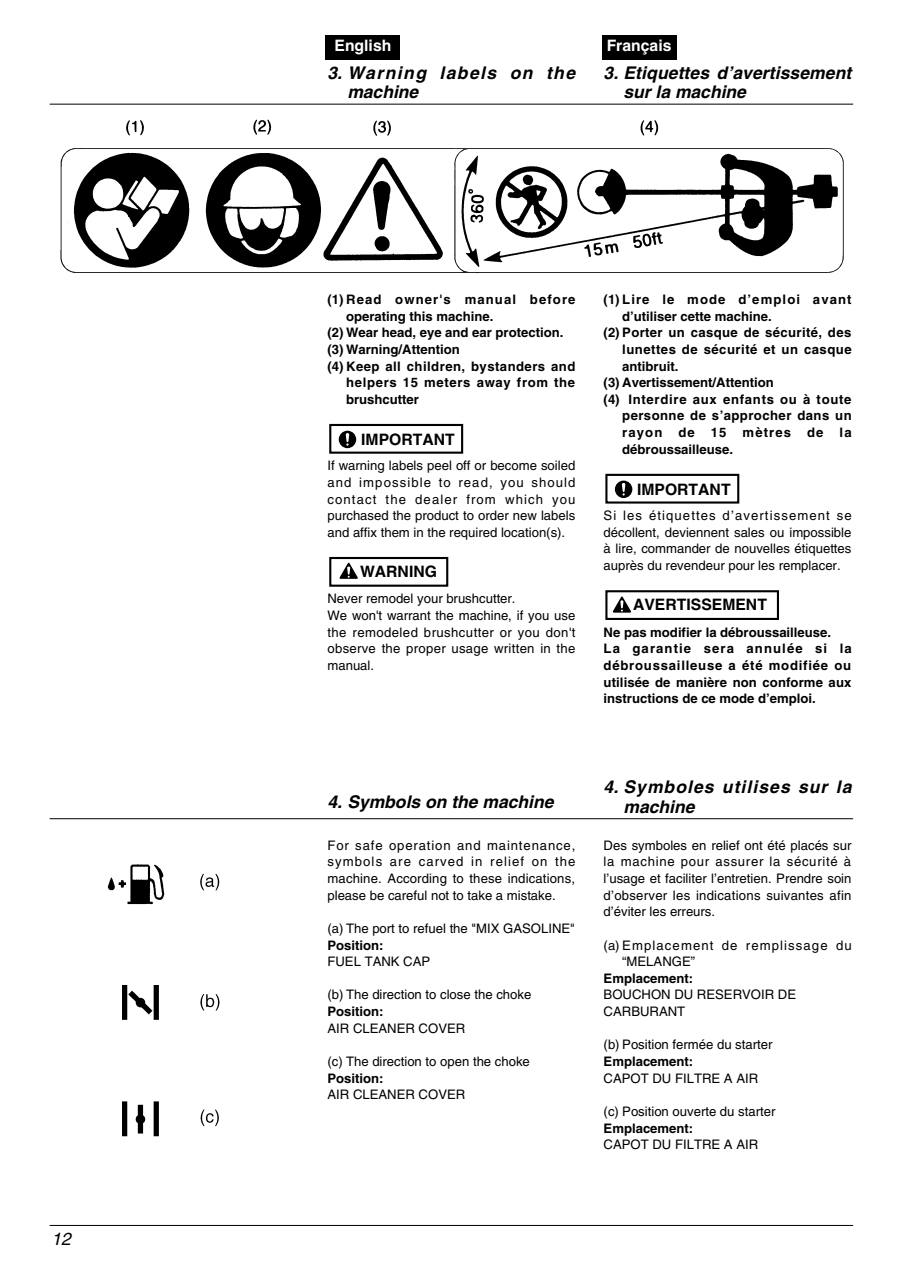
<style>
.page{position:relative;width:903px;height:1276px;background:#fff}
.page>*{position:absolute;margin:0;border:0;box-sizing:border-box;transform-origin:0 0}
.t1{font:italic 700 17.5px/19.2px "Helvetica";letter-spacing:.005em;color:#000}
.t2{font:italic 700 17.5px/19.2px "Helvetica";letter-spacing:.06em;color:#000}
.t3{font:italic 700 17.5px/19.2px "Helvetica";letter-spacing:.085em;color:#000}
.t4{font:italic 17.5px "Helvetica";color:#000}
.t5{font:700 15.75px "Helvetica";color:#000}
.t6{font:700 15.75px "Helvetica";color:#fff}
.t7{font:13.12px/16.6px "Helvetica";color:#000;text-align:justify}
.t8{font:700 13.12px/16.6px "Helvetica";letter-spacing:.01em;color:#000}
.t9{font:13.12px/16.6px "Helvetica";letter-spacing:.02em;color:#000}
.t10{font:700 13.12px "Helvetica";letter-spacing:.035em;color:#000}
.t11{font:700 13.12px "Helvetica";letter-spacing:.085em;color:#000}
.t12{font:13.12px/16.6px "Helvetica";letter-spacing:.085em;color:#000}
.t13{font:700 13.12px "Helvetica";letter-spacing:.03em;color:#000}
.t14{font:700 13.12px "Helvetica";letter-spacing:.055em;color:#000}
.t15{font:700 13.12px "Helvetica";letter-spacing:.05em;color:#000}
</style>
<div class="page">
<div style="left:326px;top:35px;width:74px;height:25px;background:#000"></div>
<div style="left:602px;top:35px;width:74px;height:25px;background:#000"></div>
<hr style="left:50px;top:104px;width:803px;height:1px;background:#000">
<hr style="left:50px;top:818px;width:803px;height:1px;background:#000">
<hr style="left:50px;top:1225px;width:803px;height:1px;background:#000">
<img style="left:60px;top:119px;width:784px;height:155px">
<svg style="left:340px;top:563px;width:18px;height:16px"></svg>
<div style="left:329px;top:557px;width:119px;height:30px;border:2px solid #000"></div>
<div style="left:339px;top:431px;width:17px;height:17px;background:#000;border-radius:50%"></div>
<svg style="left:346px;top:433px;width:3px;height:13px"></svg>
<div style="left:329px;top:424px;width:134px;height:30px;border:2px solid #000"></div>
<svg style="left:613px;top:596px;width:18px;height:17px"></svg>
<div style="left:605px;top:590px;width:174px;height:30px;border:2px solid #000"></div>
<div style="left:615px;top:480px;width:17px;height:18px;background:#000;border-radius:50%"></div>
<svg style="left:622px;top:483px;width:3px;height:12px"></svg>
<div style="left:605px;top:474px;width:134px;height:29px;border:2px solid #000"></div>
<img style="left:107px;top:864px;width:113px;height:273px">
<h1 class="t4" style="left:51px;top:1232px;width:21px">12</h1>
<p class="t6" style="left:335px;top:40px;width:58px">English</p>
<p class="t6" style="left:607px;top:40px;width:66px">Français</p>
<h1 class="t3" style="left:347px;top:65px;width:229px;text-indent:-20px">3. Warning labels on the machine</h1>
<h1 class="t1" style="left:623px;top:65px;width:229px;text-indent:-20px">3. Etiquettes d’avertissement sur la machine</h1>
<p class="t11" style="left:327px;top:295px;width:250px">(1) Read owner's manual before</p>
<p class="t8" style="left:346px;top:309px;width:149px">operating this machine.</p>
<p class="t8" style="left:327px;top:326px;width:237px">(2) Wear head, eye and ear protection.</p>
<p class="t8" style="left:327px;top:342px;width:134px">(3) Warning/Attention</p>
<p class="t10" style="left:327px;top:361px;width:249px">(4) Keep all children, bystanders and</p>
<p class="t15" style="left:346px;top:378px;width:231px">helpers 15 meters away from the</p>
<p class="t8" style="left:346px;top:392px;width:74px">brushcutter</p>
<p class="t5" style="left:361px;top:434px;width:95px">IMPORTANT</p>
<p class="t7" style="left:327px;top:459px;width:250px">If warning labels peel off or become soiled and impossible to read, you should contact the dealer from which you purchased the product to order new labels and affix them in the required location(s).</p>
<p class="t5" style="left:360px;top:565px;width:78px">WARNING</p>
<p class="t9" style="left:327px;top:592px;width:250px">Never remodel your brushcutter.<br>We won't warrant the machine, if you use the remodeled brushcutter or you don't observe the proper usage written in the manual.</p>
<p class="t11" style="left:604px;top:295px;width:249px">(1) Lire le mode d’emploi avant</p>
<p class="t8" style="left:622px;top:309px;width:151px">d’utiliser cette machine.</p>
<p class="t13" style="left:604px;top:328px;width:249px">(2) Porter un casque de sécurité, des</p>
<p class="t10" style="left:622px;top:344px;width:231px">lunettes de sécurité et un casque</p>
<p class="t8" style="left:622px;top:359px;width:58px">antibruit.</p>
<p class="t8" style="left:604px;top:375px;width:172px">(3) Avertissement/Attention</p>
<p class="t14" style="left:604px;top:394px;width:249px">(4) Interdire aux enfants ou à toute</p>
<p class="t10" style="left:622px;top:411px;width:231px">personne de s’approcher dans un</p>
<p class="t11" style="left:622px;top:428px;width:231px">rayon de 15 mètres de la</p>
<p class="t8" style="left:622px;top:442px;width:112px">débroussailleuse.</p>
<p class="t5" style="left:637px;top:484px;width:95px">IMPORTANT</p>
<p class="t7" style="left:604px;top:508px;width:250px">Si les étiquettes d’avertissement se décollent, deviennent sales ou impossible à lire, commander de nouvelles étiquettes auprès du revendeur pour les remplacer.</p>
<p class="t5" style="left:633px;top:599px;width:135px">AVERTISSEMENT</p>
<p class="t8" style="left:604px;top:625px;width:250px">Ne pas modifier la débroussailleuse.<br>La garantie sera annulée si la débroussailleuse a été modifiée ou utilisée de manière non conforme aux instructions de ce mode d’emploi.</p>
<h1 class="t1" style="left:327px;top:794px;width:227px">4. Symbols on the machine</h1>
<p class="t7" style="left:327px;top:838px;width:250px">For safe operation and maintenance, symbols are carved in relief on the machine. According to these indications, please be careful not to take a mistake.</p>
<p class="t7" style="left:327px;top:921px;width:249px">(a) The port to refuel the "MIX GASOLINE"</p>
<p class="t8" style="left:327px;top:938px;width:58px">Position:</p>
<p class="t7" style="left:327px;top:954px;width:104px">FUEL TANK CAP</p>
<p class="t7" style="left:327px;top:988px;width:205px">(b) The direction to close the choke</p>
<p class="t8" style="left:327px;top:1004px;width:58px">Position:</p>
<p class="t7" style="left:327px;top:1021px;width:139px">AIR CLEANER COVER</p>
<p class="t7" style="left:327px;top:1054px;width:204px">(c) The direction to open the choke</p>
<p class="t8" style="left:327px;top:1071px;width:58px">Position:</p>
<p class="t7" style="left:327px;top:1087px;width:139px">AIR CLEANER COVER</p>
<h1 class="t2" style="left:623px;top:779px;width:230px;text-indent:-20px">4. Symboles utilises sur la machine</h1>
<p class="t7" style="left:604px;top:838px;width:249px">Des symboles en relief ont été placés sur la machine pour assurer la sécurité à l’usage et faciliter l’entretien. Prendre soin d’observer les indications suivantes afin d’éviter les erreurs.</p>
<p class="t12" style="left:622px;top:938px;width:231px;text-indent:-19px">(a) Emplacement de remplissage du “MELANGE”</p>
<p class="t8" style="left:604px;top:971px;width:91px">Emplacement:</p>
<p class="t7" style="left:604px;top:988px;width:194px">BOUCHON DU RESERVOIR DE<br>CARBURANT</p>
<p class="t7" style="left:604px;top:1037px;width:170px">(b) Position fermée du starter</p>
<p class="t8" style="left:604px;top:1054px;width:91px">Emplacement:</p>
<p class="t7" style="left:604px;top:1071px;width:156px">CAPOT DU FILTRE A AIR</p>
<p class="t7" style="left:604px;top:1104px;width:173px">(c) Position ouverte du starter</p>
<p class="t8" style="left:604px;top:1121px;width:91px">Emplacement:</p>
<p class="t7" style="left:604px;top:1137px;width:156px">CAPOT DU FILTRE A AIR</p>
</div>
